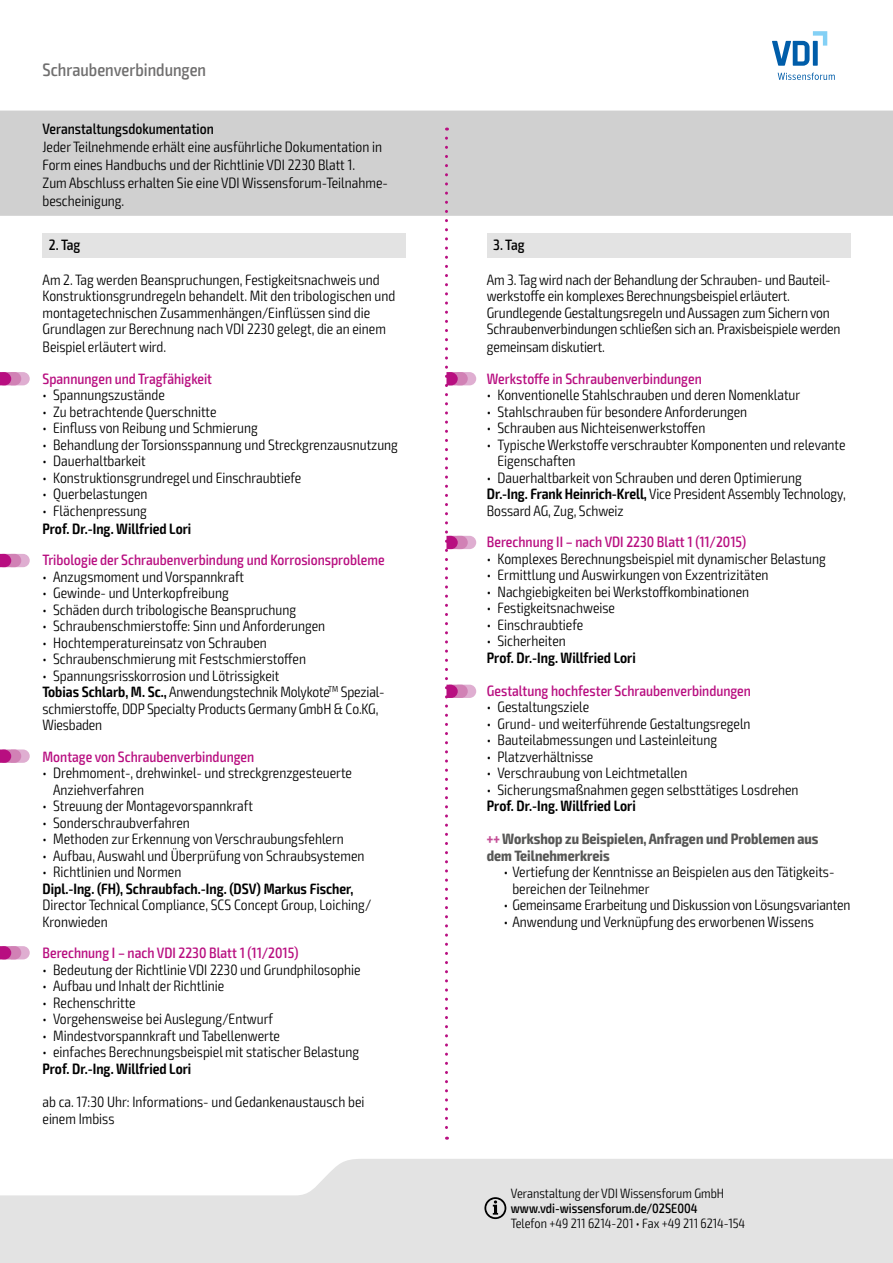
<style>
.page{position:relative;width:893px;height:1263px;background:#fff}
.page>*{position:absolute;margin:0;border:0;box-sizing:border-box;transform-origin:0 0}
.t1{font:500 condensed 18px "Exo 2";color:#706f6f}
.t2{font:300 condensed 15px/16.5px "Exo 2";color:#000}
.t3{font:500 condensed 15px "Exo 2";color:#b80e80}
.t4{font:600 condensed 15px "Exo 2";color:#000}
.t5{font:700 condensed 15px/16.5px "Exo 2";color:#575756}
.t6{font:500 condensed 15px "Exo 2";color:#000}
.t7{font:300 condensed 13.5px "Exo 2";color:#000}
.t8{font:500 condensed 13.5px "Exo 2";color:#000}
.s1{font-weight:600}
.s2{color:#c44f97}
</style>
<div class="page">
<svg style="left:0;top:1159px;width:893px;height:104px;background:#e6e6e6"></svg>
<svg style="left:484px;top:1197px;width:22px;height:22px"></svg>
<svg style="left:0;top:372px;width:30px;height:13px"></svg>
<svg style="left:0;top:749px;width:30px;height:14px"></svg>
<svg style="left:0;top:554px;width:30px;height:13px"></svg>
<svg style="left:0;top:946px;width:30px;height:13px"></svg>
<div style="left:0;top:111px;width:893px;height:105px;background:#d0d0d0"></div>
<div style="left:43px;top:233px;width:363px;height:25px;background:#e3e3e3"></div>
<div style="left:487px;top:233px;width:363px;height:25px;background:#e3e3e3"></div>
<svg style="left:445px;top:138px;width:31px;height:1002px"></svg>
<svg style="left:778px;top:73px;width:57px;height:7px"></svg>
<svg style="left:772px;top:31px;width:55px;height:35px"></svg>
<p class="t1" style="left:43px;top:59px;width:165px">Schraubenverbindungen</p>
<p class="t6" style="left:43px;top:120px;width:173px">Veranstaltungsdokumentation</p>
<p class="t2" style="left:43px;top:138px;width:347px;line-height:18px">Jeder Teilnehmende erhält eine ausführliche Dokumentation in Form eines Handbuchs und der Richtlinie VDI 2230 Blatt 1.<br>Zum Abschluss erhalten Sie eine VDI Wissensforum-Teilnahme&shy;bescheinigung.</p>
<p class="t6" style="left:49px;top:236px;width:33px">2. Tag</p>
<p class="t2" style="left:43px;top:272px;width:354px">Am 2. Tag werden Beanspruchungen, Festigkeitsnachweis und Konstruktionsgrundregeln behandelt. Mit den tribologischen und montagetechnischen Zusammenhängen/Einflüssen sind die Grundlagen zur Berechnung nach VDI 2230 gelegt, die an einem</p>
<p class="t2" style="left:43px;top:339px;width:125px">Beispiel erläutert wird.</p>
<p class="t3" style="left:43px;top:370px;width:171px">Spannungen und Tragfähigkeit</p>
<p class="t2" style="left:43px;top:387px;width:124px">• Spannungszustände</p>
<p class="t2" style="left:43px;top:404px;width:176px">• Zu betrachtende Querschnitte</p>
<p class="t2" style="left:43px;top:420px;width:217px">• Einfluss von Reibung und Schmierung</p>
<p class="t2" style="left:43px;top:437px;width:357px">• Behandlung der Torsionsspannung und Streckgrenzausnutzung</p>
<p class="t2" style="left:43px;top:453px;width:105px">• Dauerhaltbarkeit</p>
<p class="t2" style="left:43px;top:470px;width:260px">• Konstruktionsgrundregel und Einschraubtiefe</p>
<p class="t2" style="left:43px;top:486px;width:107px">• Querbelastungen</p>
<p class="t2" style="left:43px;top:503px;width:106px">• Flächenpressung</p>
<p class="t4" style="left:43px;top:520px;width:150px">Prof. Dr.-Ing. Willfried Lori</p>
<p class="t3" style="left:43px;top:551px;width:344px">Tribologie der Schraubenverbindung und Korrosionsprobleme</p>
<p class="t2" style="left:43px;top:569px;width:203px">• Anzugsmoment und Vorspannkraft</p>
<p class="t2" style="left:43px;top:585px;width:188px">• Gewinde- und Unterkopfreibung</p>
<p class="t2" style="left:43px;top:602px;width:255px">• Schäden durch tribologische Beanspruchung</p>
<p class="t2" style="left:43px;top:618px;width:284px">• Schraubenschmierstoffe: Sinn und Anforderungen</p>
<p class="t2" style="left:43px;top:635px;width:226px">• Hochtemperatureinsatz von Schrauben</p>
<p class="t2" style="left:43px;top:651px;width:265px">• Schraubenschmierung mit Festschmierstoffen</p>
<p class="t2" style="left:43px;top:668px;width:343px">• Spannungsrisskorrosion und Lötrissigkeit<br><span class="s1">Tobias Schlarb, M. Sc.,</span> Anwendungstechnik Molykote<sup>TM</sup> Spezial&shy;schmierstoffe, DDP Specialty Products Germany GmbH &amp; Co.KG, Wiesbaden</p>
<p class="t3" style="left:43px;top:748px;width:213px">Montage von Schraubenverbindungen</p>
<p class="t2" style="left:53px;top:765px;width:300px;text-indent:-11px">• Drehmoment-, drehwinkel- und streckgrenzgesteuerte<br>Anziehverfahren</p>
<p class="t2" style="left:43px;top:798px;width:212px">• Streuung der Montagevorspannkraft</p>
<p class="t2" style="left:43px;top:815px;width:149px">• Sonderschraubverfahren</p>
<p class="t2" style="left:43px;top:831px;width:303px">• Methoden zur Erkennung von Verschraubungsfehlern</p>
<p class="t2" style="left:43px;top:848px;width:323px">• Aufbau, Auswahl und Überprüfung von Schraubsystemen</p>
<p class="t2" style="left:43px;top:864px;width:140px">• Richtlinien und Normen</p>
<p class="t4" style="left:43px;top:880px;width:313px">Dipl.-Ing. (FH), Schraubfach.-Ing. (DSV) Markus Fischer,</p>
<p class="t2" style="left:43px;top:897px;width:330px">Director Technical Compliance, SCS Concept Group, Loiching/<br>Kronwieden</p>
<p class="t3" style="left:43px;top:944px;width:258px">Berechnung I – nach VDI 2230 Blatt 1 (11/2015)</p>
<p class="t2" style="left:43px;top:962px;width:320px">• Bedeutung der Richtlinie VDI 2230 und Grundphilosophie</p>
<p class="t2" style="left:43px;top:978px;width:183px">• Aufbau und Inhalt der Richtlinie</p>
<p class="t2" style="left:43px;top:995px;width:95px">• Rechenschritte</p>
<p class="t2" style="left:43px;top:1011px;width:232px">• Vorgehensweise bei Auslegung/Entwurf</p>
<p class="t2" style="left:43px;top:1028px;width:239px">• Mindestvorspannkraft und Tabellenwerte</p>
<p class="t2" style="left:43px;top:1044px;width:318px">• einfaches Berechnungsbeispiel mit statischer Belastung</p>
<p class="t4" style="left:43px;top:1060px;width:150px">Prof. Dr.-Ing. Willfried Lori</p>
<p class="t2" style="left:43px;top:1094px;width:323px">ab ca. 17:30 Uhr: Informations- und Gedankenaustausch bei einem Imbiss</p>
<p class="t6" style="left:493px;top:236px;width:33px">3. Tag</p>
<p class="t2" style="left:487px;top:272px;width:355px">Am 3. Tag wird nach der Behandlung der Schrauben- und Bauteil&shy;werkstoffe ein komplexes Berechnungsbeispiel erläutert.<br>Grundlegende Gestaltungsregeln und Aussagen zum Sichern von Schraubenverbindungen schließen sich an. Praxisbeispiele werden</p>
<p class="t2" style="left:487px;top:339px;width:120px">gemeinsam diskutiert.</p>
<p class="t3" style="left:487px;top:370px;width:216px">Werkstoffe in Schraubenverbindungen</p>
<p class="t2" style="left:487px;top:387px;width:315px">• Konventionelle Stahlschrauben und deren Nomenklatur</p>
<p class="t2" style="left:487px;top:404px;width:262px">• Stahlschrauben für besondere Anforderungen</p>
<p class="t2" style="left:487px;top:420px;width:220px">• Schrauben aus Nichteisenwerkstoffen</p>
<p class="t2" style="left:497px;top:437px;width:350px;text-indent:-11px">• Typische Werkstoffe verschraubter Komponenten und relevante<br>Eigenschaften</p>
<p class="t2" style="left:487px;top:470px;width:360px">• Dauerhaltbarkeit von Schrauben und deren Optimierung<br><span class="s1">Dr.-Ing. Frank Heinrich-Krell,</span> Vice President Assembly Technology,<br>Bossard AG, Zug, Schweiz</p>
<p class="t3" style="left:487px;top:533px;width:261px">Berechnung II – nach VDI 2230 Blatt 1 (11/2015)</p>
<p class="t2" style="left:487px;top:551px;width:340px">• Komplexes Berechnungsbeispiel mit dynamischer Belastung</p>
<p class="t2" style="left:487px;top:567px;width:283px">• Ermittlung und Auswirkungen von Exzentrizitäten</p>
<p class="t2" style="left:487px;top:584px;width:264px">• Nachgiebigkeiten bei Werkstoffkombinationen</p>
<p class="t2" style="left:487px;top:600px;width:130px">• Festigkeitsnachweise</p>
<p class="t2" style="left:487px;top:617px;width:98px">• Einschraubtiefe</p>
<p class="t2" style="left:487px;top:633px;width:81px">• Sicherheiten</p>
<p class="t4" style="left:487px;top:649px;width:150px">Prof. Dr.-Ing. Willfried Lori</p>
<p class="t3" style="left:487px;top:682px;width:266px">Gestaltung hochfester Schraubenverbindungen</p>
<p class="t2" style="left:487px;top:699px;width:104px">• Gestaltungsziele</p>
<p class="t2" style="left:487px;top:716px;width:265px">• Grund- und weiterführende Gestaltungsregeln</p>
<p class="t2" style="left:487px;top:732px;width:232px">• Bauteilabmessungen und Lasteinleitung</p>
<p class="t2" style="left:487px;top:749px;width:108px">• Platzverhältnisse</p>
<p class="t2" style="left:487px;top:765px;width:202px">• Verschraubung von Leichtmetallen</p>
<p class="t2" style="left:487px;top:782px;width:313px">• Sicherungsmaßnahmen gegen selbsttätiges Losdrehen</p>
<p class="t4" style="left:487px;top:797px;width:150px">Prof. Dr.-Ing. Willfried Lori</p>
<p class="t5" style="left:487px;top:831px;width:333px"><span class="s2">++</span> Workshop zu Beispielen, Anfragen und Problemen aus dem Teilnehmerkreis</p>
<p class="t2" style="left:512px;top:864px;width:324px;text-indent:-9px">• Vertiefung der Kenntnisse an Beispielen aus den Tätigkeits&shy;bereichen der Teilnehmer</p>
<p class="t2" style="left:504px;top:897px;width:348px">• Gemeinsame Erarbeitung und Diskussion von Lösungsvarianten</p>
<p class="t2" style="left:504px;top:914px;width:311px">• Anwendung und Verknüpfung des erworbenen Wissens</p>
<p class="t7" style="left:511px;top:1185px;width:215px">Veranstaltung der VDI Wissensforum GmbH</p>
<p class="t8" style="left:511px;top:1200px;width:188px">www.vdi-wissensforum.de/02SE004</p>
<p class="t7" style="left:511px;top:1215px;width:236px">Telefon +49 211 6214-201 • Fax +49 211 6214-154</p>
</div>
